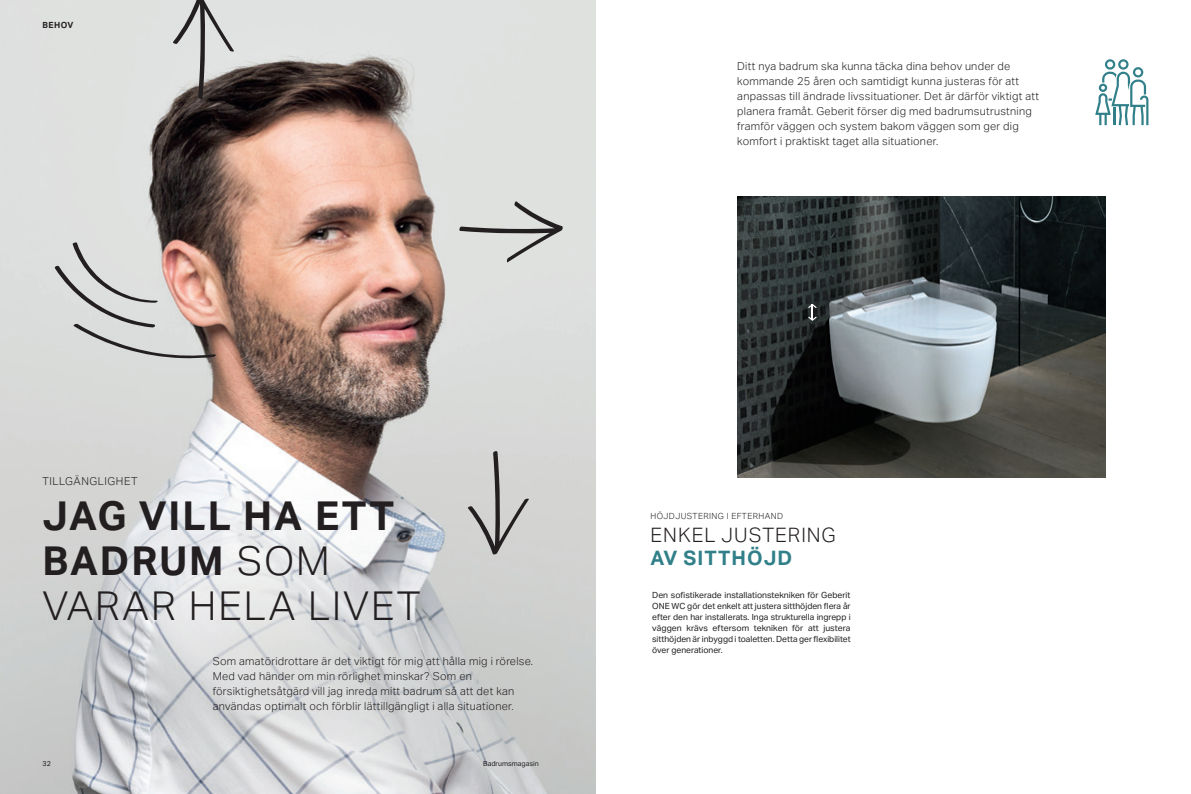
<style>
.page{position:relative;width:1191px;height:794px;background:#fff}
.page>*{position:absolute;margin:0;border:0;box-sizing:border-box;transform-origin:0 0}
.t1{font:700 40px/45px "Aktiv Grotesk Geberit";letter-spacing:.05em;color:#231f20}
.t2{font:300 20px "Aktiv Grotesk Geberit";letter-spacing:.05em;color:#231f20}
.t3{font:700 20px "Aktiv Grotesk Geberit";letter-spacing:.05em;color:#318089}
.t4{font:300 11px/15px "Aktiv Grotesk Geberit";letter-spacing:.025em;color:#231f20}
.t5{font:300 11px "Aktiv Grotesk Geberit";letter-spacing:.05em;color:#231f20}
.t6{font:8.5px/11px "Aktiv Grotesk Geberit";color:#231f20;text-align:justify}
.t7{font:300 8.5px "Aktiv Grotesk Geberit";letter-spacing:.05em;color:#231f20}
.t8{font:700 8.5px "Aktiv Grotesk Geberit";letter-spacing:.05em;color:#231f20}
.t9{font:7px "Aktiv Grotesk Geberit";color:#231f20}
.s1{font-weight:300}
</style>
<div class="page">
<img style="left:0;top:0;width:595px;height:794px">
<svg style="left:54px;top:242px;width:162px;height:116px;background:#cac0bb"></svg>
<svg style="left:467px;top:450px;width:63px;height:104px;background:#bcbcbb"></svg>
<svg style="left:172px;top:0;width:63px;height:100px;background:#aeadac"></svg>
<svg style="left:458px;top:200px;width:105px;height:63px;background:#c6c7c6"></svg>
<img style="left:737px;top:196px;width:369px;height:281px">
<svg style="left:1095px;top:59px;width:53px;height:66px"></svg>
<svg style="left:808px;top:304px;width:8px;height:17px"></svg>
<p class="t8" style="left:43px;top:20px;width:32px">BEHOV</p>
<p class="t4" style="left:737px;top:59px;width:303px">Ditt nya badrum ska kunna täcka dina behov under de kommande 25 åren och samtidigt kunna justeras för att anpassas till ändrade livssituationer. Det är därför viktigt att planera framåt. Geberit förser dig med badrumsutrustning framför väggen och system bakom väggen som ger dig komfort i praktiskt taget alla situationer.</p>
<p class="t5" style="left:43px;top:475px;width:96px">TILLGÄNGLIGHET</p>
<h1 class="t1" style="left:43px;top:493px;width:379px">JAG VILL HA ETT<br>BADRUM <span class="s1">SOM<br>VARAR HELA LIVET</span></h1>
<p class="t4" style="left:213px;top:653px;width:322px">Som amatöridrottare är det viktigt för mig att hålla mig i rörelse.<br>Med vad händer om min rörlighet minskar? Som en försiktighetsåtgärd vill jag inreda mitt badrum så att det kan användas optimalt och förblir lättillgängligt i alla situationer.</p>
<p class="t9" style="left:43px;top:759px;width:10px">32</p>
<p class="t9" style="left:483px;top:759px;width:57px">Badrumsmagasin</p>
<p class="t7" style="left:650px;top:511px;width:134px">HÖJDJUSTERING I EFTERHAND</p>
<h2 class="t2" style="left:650px;top:524px;width:187px">ENKEL JUSTERING</h2>
<h2 class="t3" style="left:650px;top:546px;width:143px">AV SITTHÖJD</h2>
<p class="t6" style="left:652px;top:590px;width:200px">Den sofistikerade installationstekniken för Geberit ONE WC gör det enkelt att justera sitthöjden flera år efter den har installerats. Inga strukturella ingrepp i väggen krävs eftersom tekniken för att justera sitthöjden är inbyggd i toaletten. Detta ger flexibilitet över generationer.</p>
</div>
